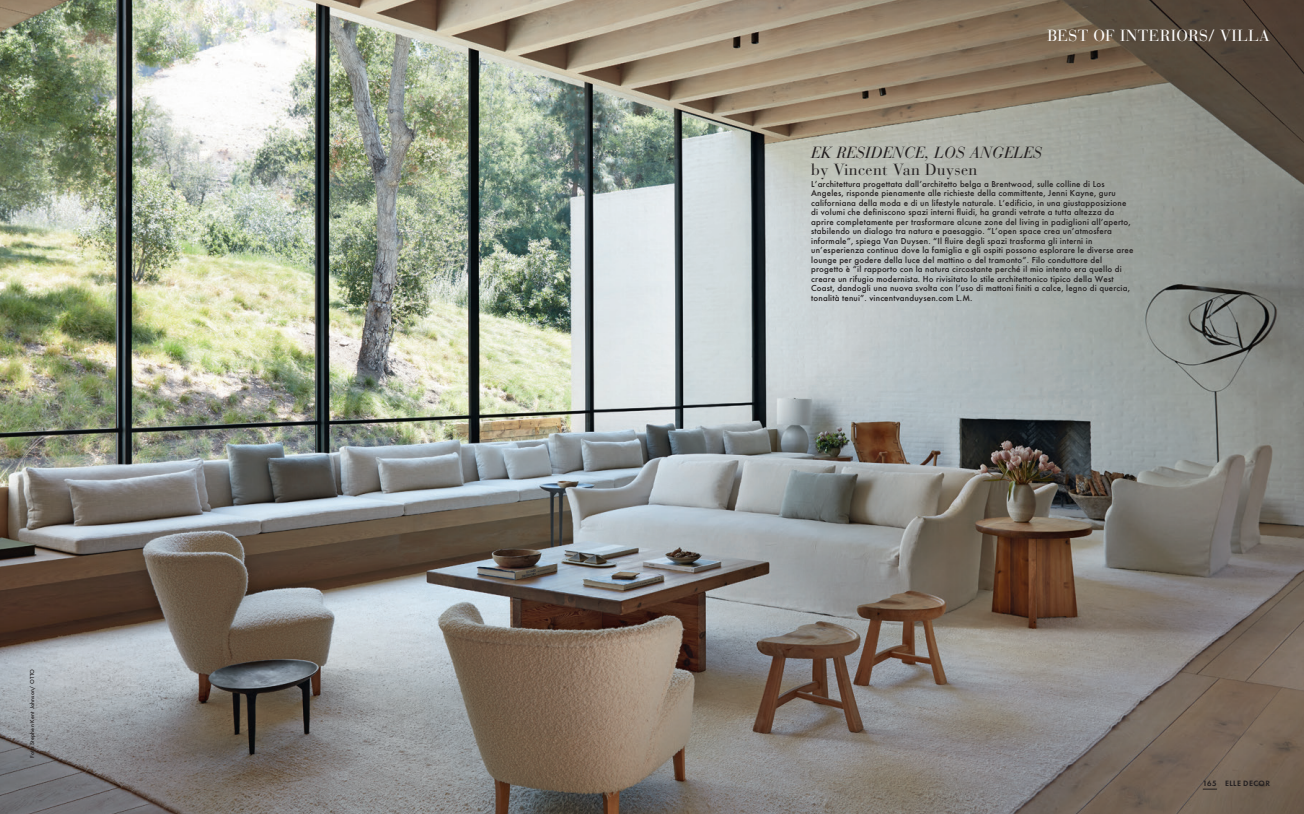
<style>
.page{position:relative;width:1304px;height:814px;background:#fff}
.page>*{position:absolute;margin:0;border:0;box-sizing:border-box;transform-origin:0 0}
.t1{font:italic 16px "Bauer Bodoni";letter-spacing:.02em;color:#231f20}
.t2{font:16px "Bauer Bodoni";letter-spacing:.02em;color:#fff}
.t3{font:16px "Bauer Bodoni";letter-spacing:.02em;color:#231f20}
.t4{font:500 9px/9.5px "Elle Gabor Std";letter-spacing:.02em;color:#231f20}
.t5{font:600 8px "Elle Gabor Std";letter-spacing:.045em;color:#231f20}
.t6{font:500 6px "Elle Gabor Std";letter-spacing:.03em;color:#231f20}
</style>
<div class="page">
<img style="left:0;top:0;width:1304px;height:814px">
<svg style="left:1203px;top:788px;width:14px;height:1px"></svg>
<p class="t6" style="left:29px;top:758px;width:90px;rotate:-90deg">Foto Stephen Kent Johnson/ OTTO</p>
<h1 class="t2" style="left:1047px;top:26px;width:224px">BEST OF INTERIORS/ VILLA</h1>
<h1 class="t1" style="left:811px;top:142px;width:232px">EK RESIDENCE, LOS ANGELES</h1>
<h1 class="t3" style="left:811px;top:160px;width:168px">by Vincent Van Duysen</h1>
<p class="t4" style="left:811px;top:179px;width:324px">L’architettura progettata dall’architetto belga a Brentwood, sulle colline di Los Angeles, risponde pienamente alle richieste della committente, Jenni Kayne, guru californiana della moda e di un lifestyle naturale. L’edificio, in una giustapposizione di volumi che definiscono spazi interni fluidi, ha grandi vetrate a tutta altezza da aprire completamente per trasformare alcune zone del living in padiglioni all’aperto, stabilendo un dialogo tra natura e paesaggio. “L’open space crea un’atmosfera informale”, spiega Van Duysen. “Il fluire degli spazi trasforma gli interni in un’esperienza continua dove la famiglia e gli ospiti possono esplorare le diverse aree lounge per godere della luce del mattino o del tramonto”. Filo conduttore del progetto è “il rapporto con la natura circostante perché il mio intento era quello di creare un rifugio modernista. Ho rivisitato lo stile architettonico tipico della West Coast, dandogli una nuova svolta con l’uso di mattoni finiti a calce, legno di quercia, tonalità tenui”. vincentvanduysen.com L.M.</p>
<p class="t5" style="left:1203px;top:778px;width:69px">165 ELLE DECOR</p>
</div>
